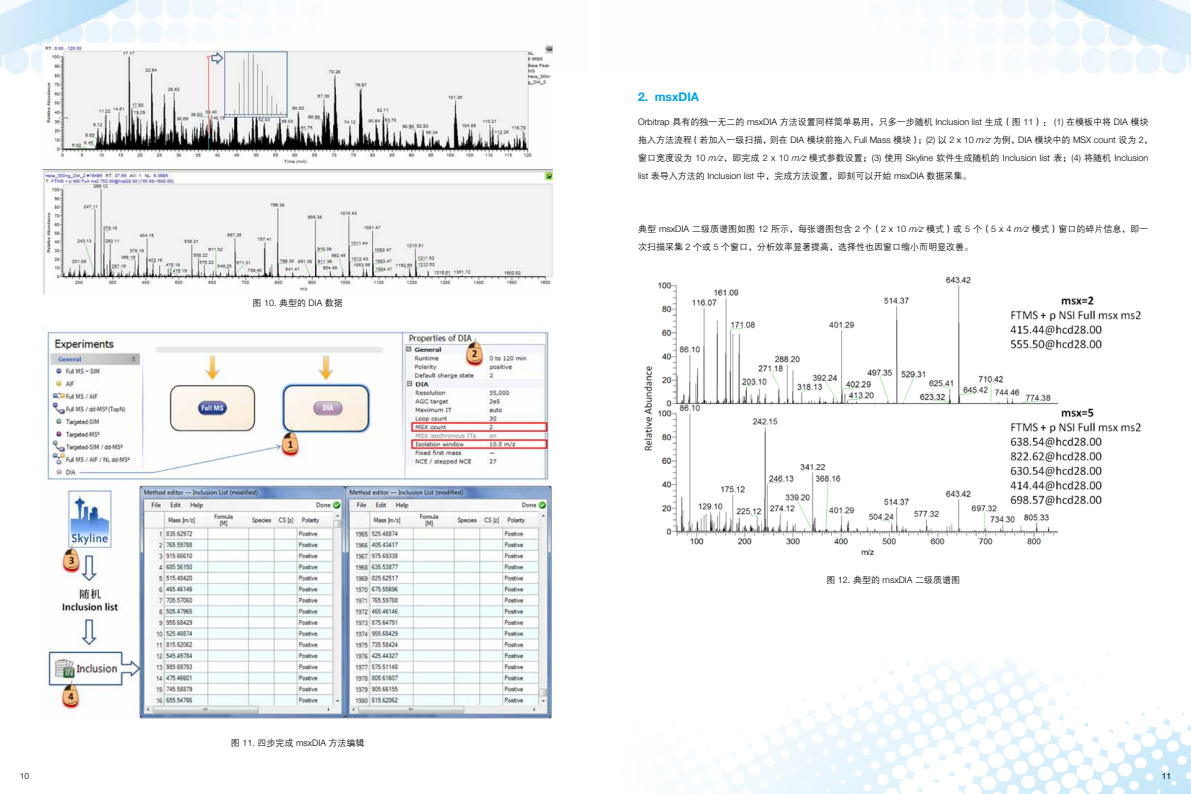
<style>
.page{position:relative;width:1191px;height:794px;background:#fff}
.page>*{position:absolute;margin:0;border:0;box-sizing:border-box;transform-origin:0 0}
.t1{font:700 12px "Helvetica Neue LT Std";color:#00a1e9}
.t2{font:9px/18px "FZZDXJW GB1 0";color:#000}
.t3{font:300 9px "Helvetica Neue LT Std";color:#000}
.t4{font:300 8.5px "Helvetica Neue LT Std";color:#000}
.s1{font-family:"Helvetica Neue LT Std";font-weight:300}
.s2{font-family:"Helvetica Neue LT Std";font-weight:300;font-style:italic}
.s3{font-family:"FZZDXJW GB1 0";font-weight:400}
.s4{font-style:italic}
</style>
<div class="page">
<img style="left:0;top:0;width:241px;height:73px">
<img style="left:950px;top:0;width:241px;height:73px">
<img style="left:711px;top:654px;width:480px;height:140px">
<img style="left:43px;top:43px;width:510px;height:251px">
<img style="left:42px;top:326px;width:511px;height:393px">
<img style="left:644px;top:276px;width:497px;height:279px">
<p class="t4" style="left:20px;top:770px;width:11px">10</p>
<p class="t2" style="left:252px;top:294px;width:92px">图 <span class="s1">10.</span> 典型的 <span class="s1">DIA</span> 数据</p>
<p class="t2" style="left:231px;top:734px;width:135px">图 <span class="s1">11.</span> 四步完成 <span class="s1">msxDIA</span> 方法编辑</p>
<h1 class="t1" style="left:638px;top:89px;width:63px">2. msxDIA</h1>
<p class="t2" style="left:638px;top:113px;width:516px"><span class="s1">Orbitrap</span> 具有的独一无二的 <span class="s1">msxDIA</span> 方法设置同样简单易用，只多一步随机 <span class="s1">Inclusion list</span> 生成（图 <span class="s1">11</span>）： <span class="s1">(1)</span> 在模板中将 <span class="s1">DIA</span> 模块拖入方法流程（若加入一级扫描，则在 <span class="s1">DIA</span> 模块前拖入 <span class="s1">Full Mass</span> 模块）；<span class="s1">(2)</span> 以 <span class="s1">2 x 10</span> <span class="s2">m/z</span>为例，<span class="s1">DIA</span> 模块中的 <span class="s1">MSX count</span> 设为 <span class="s1">2</span>，</p>
<p class="t3" style="left:638px;top:152px;width:512px"><span class="s3">窗口宽度设为</span> 10 <span class="s4">m/z</span><span class="s3">，即完成</span> 2 x 10 <span class="s4">m/z</span><span class="s3">模式参数设置；</span>(3) <span class="s3">使用</span> Skyline <span class="s3">软件生成随机的</span> Inclusion list <span class="s3">表；</span>(4) <span class="s3">将随机</span> Inclusion</p>
<p class="t2" style="left:638px;top:167px;width:335px"><span class="s1">list</span> 表导入方法的 <span class="s1">Inclusion list</span> 中，完成方法设置，即刻可以开始 <span class="s1">msxDIA</span> 数据采集。</p>
<p class="t2" style="left:638px;top:220px;width:512px">典型 <span class="s1">msxDIA</span> 二级质谱图如图 <span class="s1">12</span> 所示，每张谱图包含 <span class="s1">2</span> 个（<span class="s1">2 x 10</span> <span class="s2">m/z</span>模式）或 <span class="s1">5</span> 个（<span class="s1">5 x 4</span> <span class="s2">m/z</span>模式）窗口的碎片信息，即一次扫描采集 <span class="s1">2</span> 个或 <span class="s1">5</span> 个窗口，分析效率显著提高，选择性也因窗口缩小而明显改善。</p>
<p class="t2" style="left:826px;top:571px;width:135px">图 <span class="s1">12.</span> 典型的 <span class="s1">msxDIA</span> 二级质谱图</p>
<p class="t4" style="left:1161px;top:770px;width:11px">11</p>
</div>
